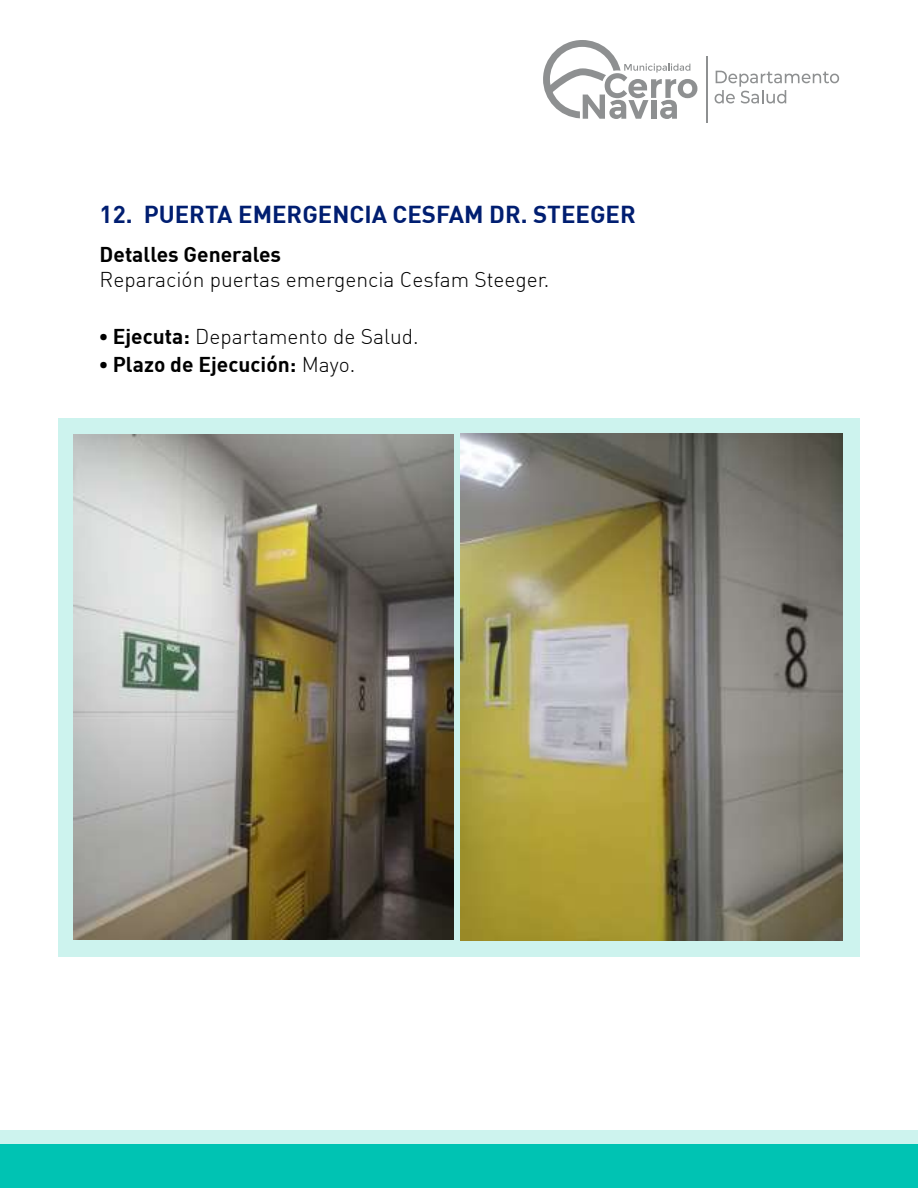
<style>
.page{position:relative;width:918px;height:1188px;background:#fff}
.page>*{position:absolute;margin:0;border:0;box-sizing:border-box;transform-origin:0 0}
.t1{font:700 24px "DIN";color:#001e71}
.t2{font:21px "DIN Light Alternate";color:#000}
.t3{font:700 21px "DIN";color:#000}
.s1{font-family:"Montserrat";font-weight:900;font-size:24px}
.s2{font-family:"DIN";font-weight:700}
.s3{font-family:"DIN Light Alternate";font-weight:400}
</style>
<div class="page">
<div style="left:0;top:1130px;width:918px;height:50px;background:#cdf3ee"></div>
<div style="left:0;top:1144px;width:918px;height:44px;background:#00c3b3"></div>
<div style="left:58px;top:419px;width:802px;height:538px;background:#cdf3ee"></div>
<svg style="left:543px;top:40px;width:154px;height:79px"></svg>
<hr style="left:706px;top:56px;width:1px;height:67px;background:#8e9091">
<svg style="left:715px;top:71px;width:124px;height:33px"></svg>
<img style="left:73px;top:434px;width:380px;height:505px">
<img style="left:461px;top:433px;width:381px;height:507px">
<p class="t1" style="left:100px;top:198px;width:538px">12. PUERTA EMERGENCIA CESFAM DR. STEEGER</p>
<p class="t3" style="left:100px;top:240px;width:183px">Detalles Generales</p>
<p class="t2" style="left:100px;top:266px;width:451px">Reparación puertas emergencia Cesfam Steeger.</p>
<p class="t2" style="left:100px;top:323px;width:321px"><span class="s1">·</span> <span class="s2">Ejecuta:</span> Departamento de Salud.</p>
<p class="t3" style="left:100px;top:351px;width:257px"><span class="s1">·</span> Plazo de Ejecución: <span class="s3">Mayo.</span></p>
</div>
